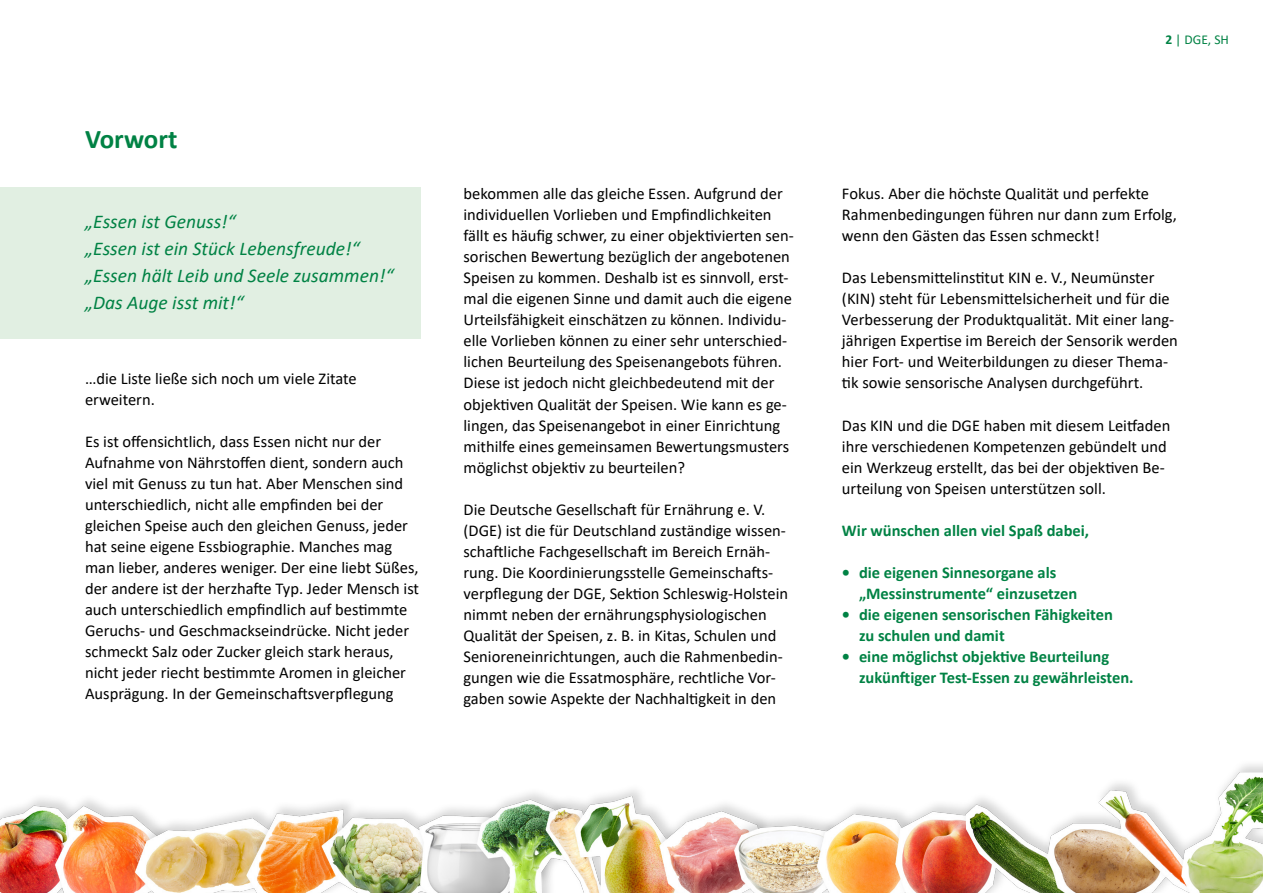
<style>
.page{position:relative;width:1263px;height:893px;background:#fff}
.page>*{position:absolute;margin:0;border:0;box-sizing:border-box;transform-origin:0 0}
.t1{font:700 27px "Calibri";color:#008244}
.t2{font:italic 19.5px "Calibri";color:#008244}
.t3{font:16.5px/21px "Calibri";color:#000}
.t4{font:700 16.5px/21px "Calibri";color:#008244}
.t5{font:13.5px "Calibri";color:#008244}
.s1{font-weight:700}
</style>
<div class="page">
<div style="left:0;top:187px;width:421px;height:152px;background:#e1efe2"></div>
<img style="left:0;top:764px;width:1263px;height:129px">
<p class="t1" style="left:85px;top:120px;width:94px">Vorwort</p>
<p class="t2" style="left:85px;top:208px;width:152px">„Essen ist Genuss!“</p>
<p class="t2" style="left:85px;top:235px;width:276px">„Essen ist ein Stück Lebensfreude!“</p>
<p class="t2" style="left:85px;top:262px;width:310px">„Essen hält Leib und Seele zusammen!“</p>
<p class="t2" style="left:85px;top:289px;width:160px">„Das Auge isst mit!“</p>
<p class="t3" style="left:85px;top:367px;width:273px">…die Liste ließe sich noch um viele Zitate</p>
<p class="t3" style="left:85px;top:388px;width:71px">erweitern.</p>
<p class="t3" style="left:85px;top:430px;width:336px">Es ist offensichtlich, dass Essen nicht nur der Aufnahme von Nährstoffen dient, sondern auch viel mit Genuss zu tun hat. Aber Menschen sind unterschiedlich, nicht alle empfinden bei der gleichen Speise auch den gleichen Genuss, jeder hat seine eigene Essbiographie. Manches mag man lieber, anderes weniger. Der eine liebt Süßes, der andere ist der herzhafte Typ. Jeder Mensch ist auch unterschiedlich empfindlich auf bestimmte Geruchs- und Geschmackseindrücke. Nicht jeder schmeckt Salz oder Zucker gleich stark heraus, nicht jeder riecht bestimmte Aromen in gleicher Ausprägung. In der Gemeinschaftsverpflegung</p>
<p class="t3" style="left:463px;top:183px;width:332px">bekommen alle das gleiche Essen. Aufgrund der individuellen Vorlieben und Empfindlichkeiten fällt es häufig schwer, zu einer objektivierten sen&shy;sorischen Bewertung bezüglich der angebotenen Speisen zu kommen. Deshalb ist es sinnvoll, erst&shy;mal die eigenen Sinne und damit auch die eigene Urteilsfähigkeit einschätzen zu können. Individu&shy;elle Vorlieben können zu einer sehr unterschied&shy;lichen Beurteilung des Speisenangebots führen.<br>Diese ist jedoch nicht gleichbedeutend mit der objektiven Qualität der Speisen. Wie kann es ge&shy;lingen, das Speisenangebot in einer Einrichtung mithilfe eines gemeinsamen Bewertungsmusters möglichst objektiv zu beurteilen?</p>
<p class="t3" style="left:463px;top:498px;width:326px">Die Deutsche Gesellschaft für Ernährung e. V. (DGE) ist die für Deutschland zuständige wissen&shy;schaftliche Fachgesellschaft im Bereich Ernäh&shy;rung. Die Koordinierungsstelle Gemeinschafts&shy;verpflegung der DGE, Sektion Schleswig-Holstein nimmt neben der ernährungsphysiologischen Qualität der Speisen, z. B. in Kitas, Schulen und Senioreneinrichtungen, auch die Rahmenbedin&shy;gungen wie die Essatmosphäre, rechtliche Vor&shy;gaben sowie Aspekte der Nachhaltigkeit in den</p>
<p class="t5" style="left:1165px;top:30px;width:65px"><span class="s1">2</span> | DGE, SH</p>
<p class="t3" style="left:842px;top:183px;width:336px">Fokus. Aber die höchste Qualität und perfekte<br>Rahmenbedingungen führen nur dann zum Erfolg, wenn den Gästen das Essen schmeckt!</p>
<p class="t3" style="left:842px;top:267px;width:337px">Das Lebensmittelinstitut KIN e. V., Neumünster (KIN) steht für Lebensmittelsicherheit und für die Verbesserung der Produktqualität. Mit einer lang&shy;jährigen Expertise im Bereich der Sensorik werden hier Fort- und Weiterbildungen zu dieser Thema&shy;tik sowie sensorische Analysen durchgeführt.</p>
<p class="t3" style="left:842px;top:414px;width:330px">Das KIN und die DGE haben mit diesem Leitfaden ihre verschiedenen Kompetenzen gebündelt und ein Werkzeug erstellt, das bei der objektiven Be&shy;urteilung von Speisen unterstützen soll.</p>
<p class="t4" style="left:842px;top:519px;width:249px">Wir wünschen allen viel Spaß dabei,</p>
<p class="t4" style="left:859px;top:561px;width:220px;text-indent:-17px">• die eigenen Sinnesorgane als „Messinstrumente“ einzusetzen</p>
<p class="t4" style="left:859px;top:603px;width:255px;text-indent:-17px">• die eigenen sensorischen Fähigkeiten zu schulen und damit</p>
<p class="t4" style="left:859px;top:645px;width:276px;text-indent:-17px">• eine möglichst objektive Beurteilung zukünftiger Test-Essen zu gewährleisten.</p>
</div>
